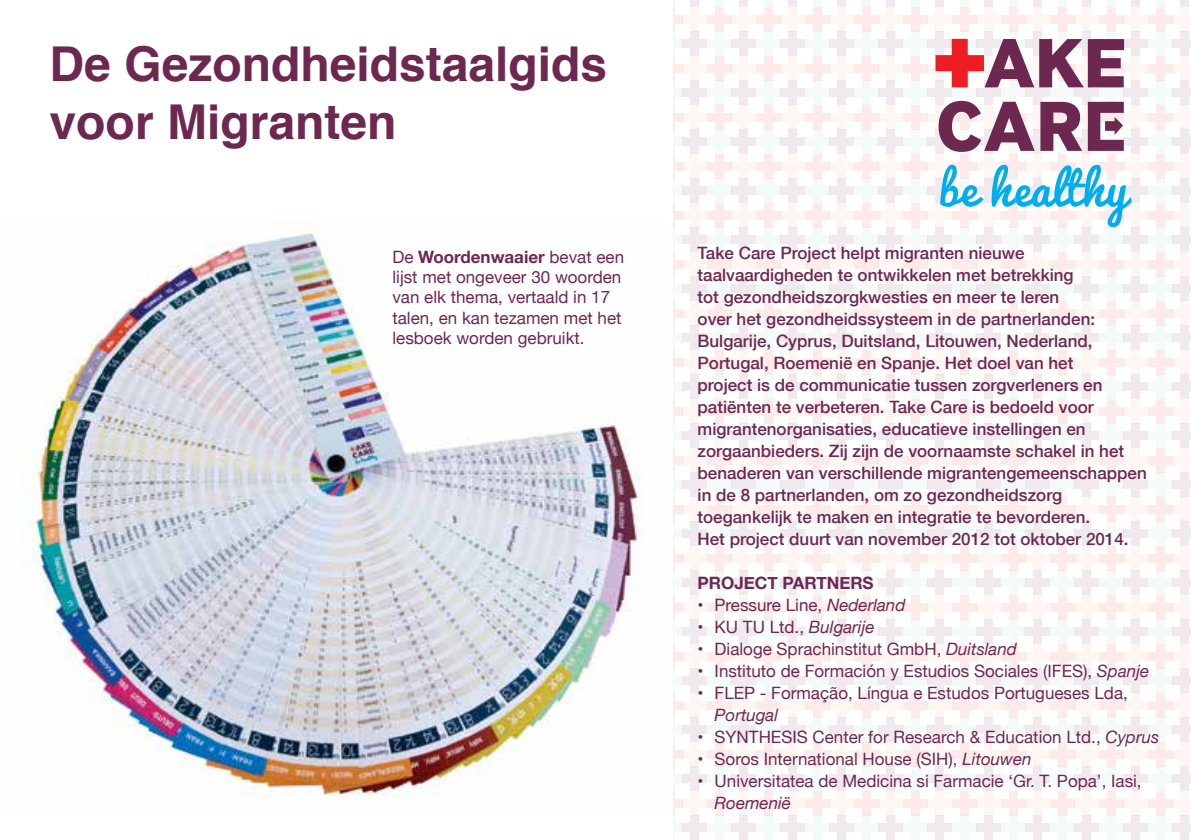
<style>
.page{position:relative;width:1191px;height:840px;background:#fff}
.page>*{position:absolute;margin:0;border:0;box-sizing:border-box;transform-origin:0 0}
.t1{font:700 48px/57.6px "Helvetica";color:#6d2850}
.t2{font:500 17px/22px "Helvetica Neue";color:#6d2850}
.t3{font:17px/20.4px "Helvetica Neue";color:#6d2850}
.t4{font:italic 17px "Helvetica Neue";color:#6d2850}
.t5{font:700 17px "Helvetica Neue";color:#6d2850}
.s1{font-weight:700}
.s2{font-style:italic}
</style>
<div class="page">
<div style="left:673px;top:0;width:518px;height:839px;background:linear-gradient(to right,#fbf7f6,#faf6f6)"></div>
<svg style="left:940px;top:165px;width:43px;height:42px"></svg>
<svg style="left:991px;top:165px;width:140px;height:62px"></svg>
<svg style="left:938px;top:101px;width:96px;height:51px"></svg>
<svg style="left:1040px;top:102px;width:83px;height:49px"></svg>
<svg style="left:935px;top:39px;width:189px;height:48px"></svg>
<img style="left:21px;top:233px;width:621px;height:564px">
<h1 class="t1" style="left:50px;top:36px;width:559px">De Gezondheidstaalgids voor Migranten</h1>
<p class="t3" style="left:392px;top:247px;width:233px">De <span class="s1">Woordenwaaier</span> bevat een lijst met ongeveer 30 woorden van elk thema, vertaald in 17 talen, en kan tezamen met het lesboek worden gebruikt.</p>
<p class="t2" style="left:697px;top:241px;width:451px">Take Care Project helpt migranten nieuwe taalvaardigheden te ontwikkelen met betrekking<br>tot gezondheidszorgkwesties en meer te leren<br>over het gezondheidssysteem in de partnerlanden:<br>Bulgarije, Cyprus, Duitsland, Litouwen, Nederland, Portugal, Roemenië en Spanje. Het doel van het<br>project is de communicatie tussen zorgverleners en patiënten te verbeteren. Take Care is bedoeld voor migrantenorganisaties, educatieve instellingen en zorgaanbieders. Zij zijn de voornaamste schakel in het benaderen van verschillende migrantengemeenschappen in de 8 partnerlanden, om zo gezondheidszorg toegankelijk te maken en integratie te bevorderen.<br>Het project duurt van november 2012 tot oktober 2014.</p>
<p class="t5" style="left:697px;top:569px;width:178px">Project partners</p>
<p class="t3" style="left:697px;top:595px;width:209px">• Pressure Line, <span class="s2">Nederland</span></p>
<p class="t3" style="left:697px;top:617px;width:178px">• KU TU Ltd., <span class="s2">Bulgarije</span></p>
<p class="t3" style="left:697px;top:639px;width:321px">• Dialoge Sprachinstitut GmbH, <span class="s2">Duitsland</span></p>
<p class="t3" style="left:697px;top:661px;width:453px">• Instituto de Formación y Estudios Sociales (IFES), <span class="s2">Spanje</span></p>
<p class="t3" style="left:697px;top:683px;width:432px">• FLEP - Formação, Língua e Estudos Portugueses Lda,</p>
<p class="t4" style="left:714px;top:702px;width:65px">Portugal</p>
<p class="t3" style="left:697px;top:727px;width:463px">• SYNTHESIS Center for Research &amp; Education Ltd., <span class="s2">Cyprus</span></p>
<p class="t3" style="left:697px;top:749px;width:336px">• Soros International House (SIH), <span class="s2">Litouwen</span></p>
<p class="t3" style="left:697px;top:771px;width:445px">• Universitatea de Medicina si Farmacie ‘Gr. T. Popa’, Iasi,</p>
<p class="t4" style="left:714px;top:790px;width:78px">Roemenië</p>
</div>
